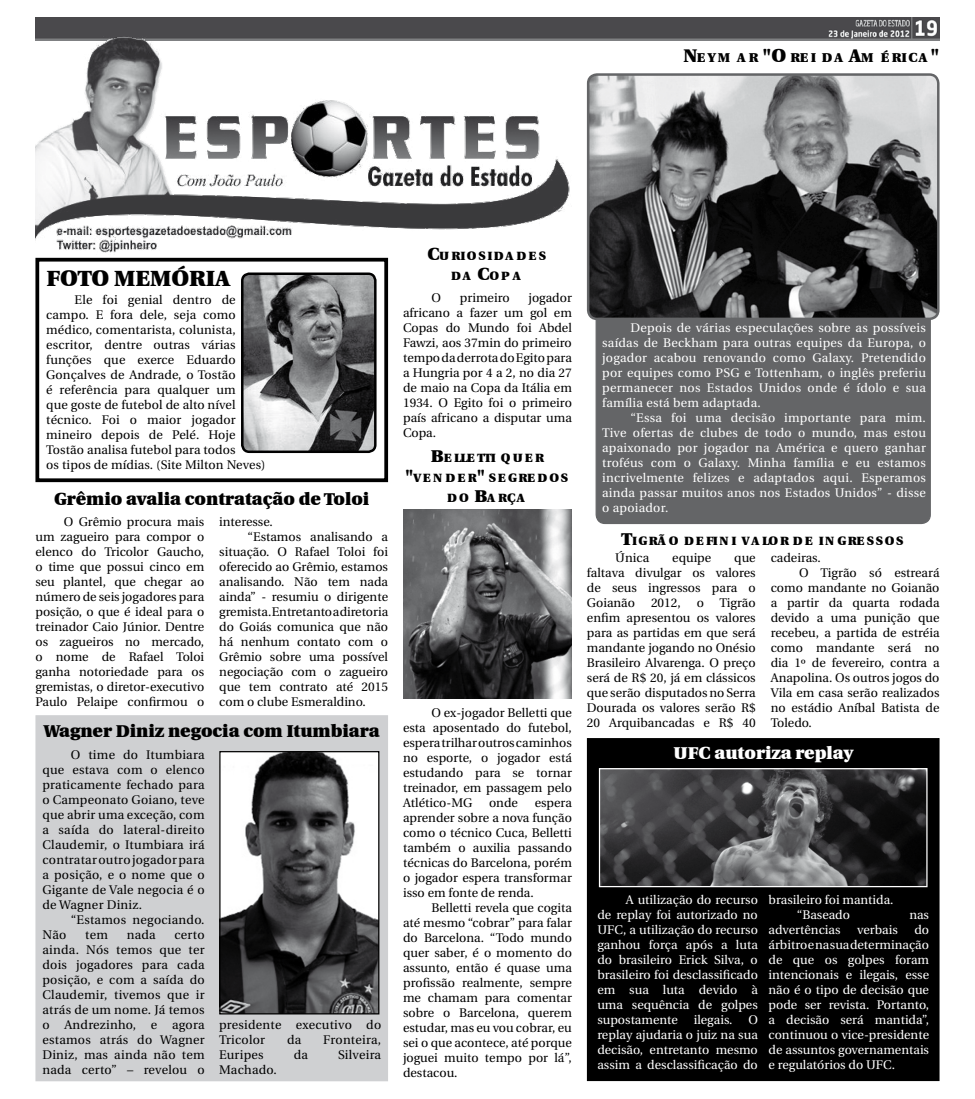
<style>
.page{position:relative;width:975px;height:1099px;background:#fff}
.page>*{position:absolute;margin:0;border:0;box-sizing:border-box;transform-origin:0 0}
.t1{font:900 22.5px "Utopia";color:#000}
.t2{font:900 17.5px "Utopia";color:#000}
.t3{font:900 17.5px "Utopia";color:#fff}
.t4{font:900 13.12px "Utopia";letter-spacing:.16em;color:#000}
.t5{font:12.5px/15px "Utopia";color:#000;text-align:justify}
.t6{font:12.5px/15px "Utopia";color:#fff;text-align:justify}
.t7{font:12.5px/15px "Utopia";letter-spacing:.02em;color:#000}
.t8{font:900 12.25px/20px "Utopia";letter-spacing:.155em;color:#000}
.s1{font-size:18.75px}
.s2{font-size:17.5px}
</style>
<div class="page">
<img style="left:35px;top:18px;width:904px;height:22px">
<div style="left:35px;top:258px;width:353px;height:224px;border:4px solid #000"></div>
<img style="left:243px;top:274px;width:132px;height:178px">
<div style="left:241px;top:272px;width:135px;height:181px;border:2px solid #000;border-radius:7px"></div>
<img style="left:35px;top:35px;width:537px;height:218px">
<div style="left:596px;top:223px;width:334px;height:300px;background:#646567;border-radius:9px"></div>
<img style="left:589px;top:75px;width:349px;height:244px">
<div style="left:587px;top:73px;width:352px;height:247px;border:2px solid #646567;border-radius:9px"></div>
<div style="left:35px;top:715px;width:353px;height:366px;background:#cfd0d2;border:1px solid #cfd0d2"></div>
<img style="left:221px;top:753px;width:156px;height:259px">
<div style="left:219px;top:751px;width:160px;height:263px;border:1px solid #000"></div>
<img style="left:403px;top:510px;width:169px;height:188px">
<div style="left:587px;top:738px;width:351px;height:342px;background:#000"></div>
<div style="left:587px;top:738px;width:352px;height:343px;border:1px solid #000"></div>
<img style="left:601px;top:770px;width:324px;height:115px">
<div style="left:599px;top:768px;width:328px;height:119px;border:1px solid #fff"></div>
<p class="t4" style="left:683px;top:50px;width:49px"><span class="s1">N</span>EYMAR</p>
<p class="t4" style="left:762px;top:50px;width:38px"><span class="s1">"O</span> REI</p>
<p class="t4" style="left:821px;top:50px;width:119px">DA <span class="s1">A</span>M ÉRICA<span class="s1">"</span></p>
<h1 class="t1" style="left:46px;top:265px;width:185px">FOTO MEMÓRIA</h1>
<p class="t5" style="left:46px;top:293px;width:221px;text-align:left;text-indent:28px">Ele foi genial dentro de campo. E fora dele, seja como médico, comentarista, colunista, escritor, dentre outras várias funções que exerce Eduardo<br>Gonçalves de Andrade, o Tostão<br>é referência para qualquer um<br>que goste de futebol de alto nível técnico. Foi o maior jogador mineiro depois de Pelé. Hoje<br>Tostão analisa futebol para todos<br>os tipos de mídias. (Site Milton Neves)</p>
<h2 class="t2" style="left:54px;top:489px;width:317px">Grêmio avalia contratação de Toloi</h2>
<p class="t5" style="left:35px;top:514px;width:170px;text-indent:28px">O Grêmio procura mais um zagueiro para compor o elenco do Tricolor Gaucho, o time que possui cinco em seu plantel, que chegar ao número de seis jogadores para posição, o que é ideal para o treinador Caio Júnior. Dentre os zagueiros no mercado, o nome de Rafael Toloi ganha notoriedade para os gremistas, o diretor-executivo Paulo Pelaipe confirmou o</p>
<p class="t5" style="left:219px;top:514px;width:55px">interesse.</p>
<p class="t5" style="left:247px;top:529px;width:142px">“Estamos analisando a</p>
<p class="t5" style="left:219px;top:544px;width:170px">situação. O Rafael Toloi foi</p>
<p class="t5" style="left:219px;top:559px;width:170px">oferecido ao Grêmio, estamos</p>
<p class="t5" style="left:219px;top:574px;width:170px">analisando. Não tem nada</p>
<p class="t5" style="left:219px;top:589px;width:170px">ainda” - resumiu o dirigente</p>
<p class="t5" style="left:219px;top:604px;width:170px">gremista. Entretanto a diretoria</p>
<p class="t5" style="left:219px;top:619px;width:170px">do Goiás comunica que não</p>
<p class="t5" style="left:219px;top:634px;width:170px">há nenhum contato com o</p>
<p class="t5" style="left:219px;top:649px;width:170px">Grêmio sobre uma possível</p>
<p class="t5" style="left:219px;top:664px;width:170px">negociação com o zagueiro</p>
<p class="t5" style="left:219px;top:679px;width:170px">que tem contrato até 2015</p>
<p class="t5" style="left:219px;top:694px;width:148px">com o clube Esmeraldino.</p>
<h2 class="t2" style="left:44px;top:721px;width:337px">Wagner Diniz negocia com Itumbiara</h2>
<p class="t5" style="left:42px;top:747px;width:164px;text-indent:28px">O time do Itumbiara que estava com o elenco praticamente fechado para o Campeonato Goiano, teve que abrir uma exceção, com a saída do lateral-direito Claudemir, o Itumbiara irá contratar outro jogador para a posição, e o nome que o Gigante de Vale negocia é o de Wagner Diniz.</p>
<p class="t7" style="left:71px;top:912px;width:135px">“Estamos negociando.</p>
<p class="t5" style="left:42px;top:927px;width:25px">Não</p>
<p class="t5" style="left:85px;top:927px;width:24px">tem</p>
<p class="t5" style="left:127px;top:927px;width:31px">nada</p>
<p class="t5" style="left:42px;top:927px;width:164px;text-indent:132px">certo ainda. Nós temos que ter dois jogadores para cada posição, e com a saída do Claudemir, tivemos que ir atrás de um nome. Já temos o Andrezinho, e agora estamos atrás do Wagner Diniz, mas ainda não tem nada certo” – revelou o</p>
<p class="t7" style="left:219px;top:1017px;width:164px">presidente executivo do<br>Tricolor</p>
<p class="t5" style="left:287px;top:1032px;width:16px">da</p>
<p class="t7" style="left:323px;top:1032px;width:59px">Fronteira,</p>
<p class="t7" style="left:219px;top:1047px;width:46px">Euripes</p>
<p class="t5" style="left:294px;top:1047px;width:16px">da</p>
<p class="t7" style="left:338px;top:1047px;width:44px">Silveira</p>
<p class="t7" style="left:219px;top:1062px;width:59px">Machado.</p>
<p class="t8" style="left:427px;top:246px;width:34px"><span class="s2">C</span>URIO</p>
<p class="t8" style="left:451px;top:246px;width:96px;text-indent:27px">SIDADES<br>DA <span class="s2">C</span>OPA</p>
<p class="t5" style="left:403px;top:290px;width:170px;text-indent:125px">jogador africano a fazer um gol em Copas do Mundo foi Abdel Fawzi, aos 37min do primeiro tempo da derrota do Egito para a Hungria por 4 a 2, no dia 27 de maio na Copa da Itália em 1934. O Egito foi o primeiro país africano a disputar uma Copa.</p>
<p class="t8" style="left:430px;top:447px;width:45px"><span class="s2">B</span>E LLETTI</p>
<p class="t8" style="left:501px;top:447px;width:35px">QUER</p>
<p class="t8" style="left:405px;top:467px;width:164px"><span class="s2">"</span>VEN DER<span class="s2">"</span> SEGRE DOS</p>
<p class="t8" style="left:447px;top:487px;width:80px">DO <span class="s2">B</span>ARÇA</p>
<p class="t5" style="left:431px;top:290px;width:11px">O</p>
<p class="t5" style="left:460px;top:290px;width:51px">primeiro</p>
<p class="t5" style="left:403px;top:705px;width:170px;text-indent:28px">O ex-jogador Belletti que esta aposentado do futebol, espera trilhar outros caminhos no esporte, o jogador está estudando para se tornar treinador, em passagem pelo Atlético-MG</p>
<p class="t5" style="left:489px;top:795px;width:30px">onde</p>
<p class="t5" style="left:403px;top:795px;width:170px;text-indent:132px">espera aprender sobre a nova função como o técnico Cuca, Belletti também o auxilia passando técnicas do Barcelona, porém o jogador espera transformar isso em fonte de renda.</p>
<p class="t5" style="left:403px;top:900px;width:170px;text-indent:28px">Belletti revela que cogita até mesmo “cobrar” para falar do Barcelona. “Todo mundo quer saber, é o momento do assunto, então é quase uma profissão realmente, sempre me chamam para comentar sobre o Barcelona, querem estudar, mas eu vou cobrar, eu sei o que acontece, até porque joguei muito tempo por lá”, destacou.</p>
<p class="t6" style="left:602px;top:320px;width:325px;text-indent:28px">Depois de várias especulações sobre as possíveis saídas de Beckham para outras equipes da Europa, o jogador acabou renovando como Galaxy. Pretendido por equipes como PSG e Tottenham, o inglês preferiu permanecer nos Estados Unidos onde é ídolo e sua família está bem adaptada.</p>
<p class="t6" style="left:602px;top:410px;width:325px;text-indent:28px">“Essa foi uma decisão importante para mim.<br>Tive ofertas de clubes de todo o mundo, mas estou apaixonado por jogador na América e quero ganhar troféus com o Galaxy. Minha família e eu estamos incrivelmente felizes e adaptados aqui. Esperamos ainda passar muitos anos nos Estados Unidos” - disse o apoiador.</p>
<p class="t8" style="left:621px;top:530px;width:84px"><span class="s2">T</span>IGRÃO DEFINI</p>
<p class="t8" style="left:741px;top:530px;width:163px">VALOR DE IN GRE SSOS</p>
<p class="t5" style="left:615px;top:550px;width:36px">Única</p>
<p class="t5" style="left:672px;top:550px;width:41px">equipe</p>
<p class="t5" style="left:770px;top:550px;width:52px">cadeiras.</p>
<p class="t5" style="left:799px;top:565px;width:142px">O Tigrão só estreará</p>
<p class="t5" style="left:770px;top:580px;width:170px">como mandante no Goianão</p>
<p class="t5" style="left:770px;top:595px;width:170px">a partir da quarta rodada</p>
<p class="t5" style="left:770px;top:610px;width:170px">devido a uma punição que</p>
<p class="t5" style="left:770px;top:625px;width:170px">recebeu, a partida de estréia</p>
<p class="t5" style="left:770px;top:640px;width:170px">como mandante será no</p>
<p class="t5" style="left:770px;top:655px;width:170px">dia 1º de fevereiro, contra a</p>
<p class="t5" style="left:770px;top:670px;width:170px">Anapolina. Os outros jogos do</p>
<p class="t5" style="left:770px;top:685px;width:170px">Vila em casa serão realizados</p>
<p class="t5" style="left:770px;top:700px;width:170px">no estádio Aníbal Batista de</p>
<p class="t5" style="left:770px;top:715px;width:43px">Toledo.</p>
<p class="t5" style="left:587px;top:550px;width:170px;text-indent:147px">que faltava divulgar os valores de seus ingressos para o Goianão</p>
<p class="t5" style="left:587px;top:595px;width:170px;text-indent:110px">o Tigrão enfim apresentou os valores para as partidas em que será mandante jogando no Onésio Brasileiro Alvarenga. O preço será de R$ 20, já em clássicos que serão disputados no Serra Dourada os valores serão R$ 20 Arquibancadas e R$ 40</p>
<p class="t5" style="left:651px;top:595px;width:31px">2012,</p>
<h2 class="t3" style="left:673px;top:742px;width:181px">UFC autoriza replay</h2>
<p class="t6" style="left:597px;top:892px;width:162px;text-indent:28px">A utilização do recurso de replay foi autorizado no UFC, a utilização do recurso ganhou força após a luta do brasileiro Erick Silva, o brasileiro foi desclassificado em sua luta devido à uma sequência de golpes supostamente</p>
<p class="t6" style="left:693px;top:1012px;width:40px">ilegais.</p>
<p class="t6" style="left:597px;top:1012px;width:162px;text-indent:151px">O replay ajudaria o juiz na sua decisão, entretanto mesmo assim a desclassificação do</p>
<p class="t6" style="left:796px;top:892px;width:98px;text-indent:-28px">brasileiro foi mantida. “Baseado</p>
<p class="t6" style="left:909px;top:907px;width:21px">nas</p>
<p class="t6" style="left:768px;top:922px;width:162px;text-indent:146px">do árbitro e na sua determinação de que os golpes foram intencionais e ilegais, esse não é o tipo de decisão que pode ser revista. Portanto, a decisão será mantida”, continuou o vice-presidente de assuntos governamentais e regulatórios do UFC.</p>
<p class="t6" style="left:768px;top:922px;width:73px">advertências</p>
<p class="t6" style="left:857px;top:922px;width:42px">verbais</p>
</div>
